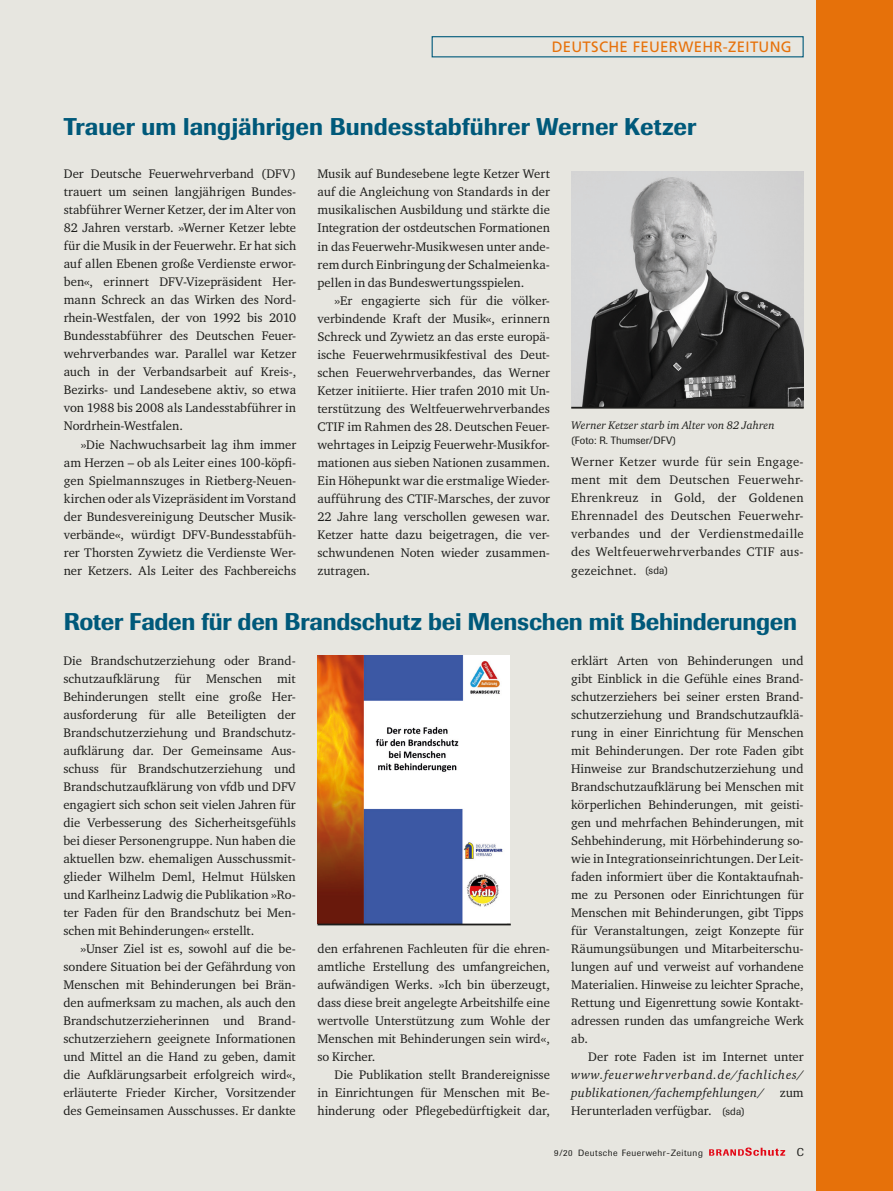
<style>
.page{position:relative;width:893px;height:1191px;background:#e7e6e0}
.page>*{position:absolute;margin:0;border:0;box-sizing:border-box;transform-origin:0 0}
.t1{font:500 24px "Supersonic BSK";letter-spacing:-.005em;color:#00597a}
.t2{font:15px "Frutiger LT";letter-spacing:.02em;color:#e6710a}
.t3{font:12.75px/18px "Charter ITC";color:#1d1d1b;text-align:justify}
.t4{font:italic 12.75px/18px "Charter ITC";letter-spacing:.025em;color:#1d1d1b;text-align:justify}
.t5{font:italic 11.25px "Charter ITC";letter-spacing:.005em;color:#1d1d1b}
.t6{font:11.25px "Supersonic BSK";color:#1d1d1b}
.t7{font:10.5px "Supersonic BSK";color:#1d1d1b}
.t8{font:9px "Supersonic BSK";letter-spacing:.055em;color:#1d1d1b}
.s1{font-family:"Supersonic BSK";font-size:10.5px}
.s2{font-style:normal}
.s3{font-family:"Supersonic BSK";font-style:normal;font-size:10.5px}
</style>
<div class="page">
<div style="left:432px;top:36px;width:372px;height:21px;border:1px solid #00597a"></div>
<svg style="left:709px;top:1147px;width:76px;height:8px"></svg>
<div style="left:816px;top:0;width:77px;height:1191px;background:#e6710a"></div>
<img style="left:317px;top:655px;width:190px;height:268px">
<hr style="left:317px;top:923px;width:194px;height:2px;background:#1d1d1b">
<img style="left:571px;top:171px;width:233px;height:236px">
<hr style="left:571px;top:407px;width:233px;height:1px;background:#1d1d1b">
<p class="t2" style="left:552px;top:38px;width:242px">DEUTSCHE FEUERWEHR-ZEITUNG</p>
<h1 class="t1" style="left:64px;top:112px;width:634px">Trauer um langjährigen Bundesstabführer Werner Ketzer</h1>
<p class="t3" style="left:64px;top:165px;width:234px">Der Deutsche Feuerwehrverband (DFV) trauert um seinen langjährigen Bundes&shy;stabführer Werner Ketzer, der im Alter von 82 Jahren verstarb. »Werner Ketzer lebte für die Musik in der Feuerwehr. Er hat sich auf allen Ebenen große Verdienste erwor&shy;ben«, erinnert DFV-Vizepräsident Her&shy;mann Schreck an das Wirken des Nord&shy;rhein-Westfalen, der von 1992 bis 2010<br>Bundesstabführer des Deutschen Feuer&shy;wehrverbandes war. Parallel war Ketzer auch in der Verbandsarbeit auf Kreis-, Bezirks- und Landesebene aktiv, so etwa von 1988 bis 2008 als Landesstabführer in Nordrhein-Westfalen.</p>
<p class="t3" style="left:64px;top:435px;width:234px;text-indent:17px">»Die Nachwuchsarbeit lag ihm immer am Herzen – ob als Leiter eines 100-köpfi&shy;gen Spielmannszuges in Rietberg-Neuen&shy;kirchen oder als Vizepräsident im Vorstand der Bundesvereinigung Deutscher Musik&shy;verbände«, würdigt DFV-Bundesstabfüh&shy;rer Thorsten Zywietz die Verdienste Wer&shy;ner Ketzers. Als Leiter des Fachbereichs</p>
<p class="t3" style="left:317px;top:165px;width:234px">Musik auf Bundesebene legte Ketzer Wert auf die Angleichung von Standards in der musikalischen Ausbildung und stärkte die Integration der ostdeutschen Formationen in das Feuerwehr-Musikwesen unter ande&shy;rem durch Einbringung der Schalmeienka&shy;pellen in das Bundeswertungsspielen.</p>
<p class="t3" style="left:317px;top:291px;width:234px;text-indent:17px">»Er engagierte sich für die völker&shy;verbindende Kraft der Musik«, erinnern Schreck und Zywietz an das erste europä&shy;ische Feuerwehrmusikfestival des Deut&shy;schen Feuerwehrverbandes, das Werner Ketzer initiierte. Hier trafen 2010 mit Un&shy;terstützung des Weltfeuerwehrverbandes CTIF im Rahmen des 28. Deutschen Feuer&shy;wehrtages in Leipzig Feuerwehr-Musikfor&shy;mationen aus sieben Nationen zusammen.<br>Ein Höhepunkt war die erstmalige Wieder&shy;aufführung des CTIF-Marsches, der zuvor 22 Jahre lang verschollen gewesen war.<br>Ketzer hatte dazu beigetragen, die ver&shy;schwundenen Noten wieder zusammen&shy;zutragen.</p>
<h1 class="t1" style="left:64px;top:606px;width:735px">Roter Faden für den Brandschutz bei Menschen mit Behinderungen</h1>
<p class="t3" style="left:63px;top:651px;width:234px">Die Brandschutzerziehung oder Brand&shy;schutzaufklärung für Menschen mit Behinderungen stellt eine große Her&shy;ausforderung für alle Beteiligten der Brandschutzerziehung und Brandschutz&shy;aufklärung dar. Der Gemeinsame Aus&shy;schuss für Brandschutzerziehung und Brandschutzaufklärung von vfdb und DFV engagiert sich schon seit vielen Jahren für die Verbesserung des Sicherheitsgefühls bei dieser Personengruppe. Nun haben die aktuellen bzw. ehemaligen Ausschussmit&shy;glieder Wilhelm Deml, Helmut Hülsken und Karlheinz Ladwig die Publikation »Ro&shy;ter Faden für den Brandschutz bei Men&shy;schen mit Behinderungen« erstellt.</p>
<p class="t3" style="left:63px;top:939px;width:234px;text-indent:17px">»Unser Ziel ist es, sowohl auf die be&shy;sondere Situation bei der Gefährdung von Menschen mit Behinderungen bei Brän&shy;den aufmerksam zu machen, als auch den Brandschutzerzieherinnen und Brand&shy;schutzerziehern geeignete Informationen und Mittel an die Hand zu geben, damit die Aufklärungsarbeit erfolgreich wird«, erläuterte Frieder Kircher, Vorsitzender des Gemeinsamen Ausschusses. Er dankte</p>
<p class="t3" style="left:317px;top:939px;width:234px">den erfahrenen Fachleuten für die ehren&shy;amtliche Erstellung des umfangreichen, aufwändigen Werks. »Ich bin überzeugt, dass diese breit angelegte Arbeitshilfe eine wertvolle Unterstützung zum Wohle der Menschen mit Behinderungen sein wird«, so Kircher.</p>
<p class="t5" style="left:571px;top:418px;width:205px">Werner Ketzer starb im Alter von 82 Jahren</p>
<p class="t7" style="left:571px;top:434px;width:106px">(Foto: R. Thumser/DFV)</p>
<p class="t3" style="left:571px;top:453px;width:234px">Werner Ketzer wurde für sein Engage&shy;ment mit dem Deutschen Feuerwehr-Ehrenkreuz in Gold, der Goldenen Ehrennadel des Deutschen Feuerwehr&shy;verbandes und der Verdienstmedaille des Weltfeuerwehrverbandes CTIF aus&shy;gezeichnet. <span class="s1">(sda)</span></p>
<p class="t3" style="left:571px;top:651px;width:234px">erklärt Arten von Behinderungen und gibt Einblick in die Gefühle eines Brand&shy;schutzerziehers bei seiner ersten Brand&shy;schutzerziehung und Brandschutzaufklä&shy;rung in einer Einrichtung für Menschen mit Behinderungen. Der rote Faden gibt Hinweise zur Brandschutzerziehung und Brandschutzaufklärung bei Menschen mit körperlichen Behinderungen, mit geisti&shy;gen und mehrfachen Behinderungen, mit Sehbehinderung, mit Hörbehinderung so&shy;wie in Integrationseinrichtungen. Der Leit&shy;faden informiert über die Kontaktaufnah&shy;me zu Personen oder Einrichtungen für Menschen mit Behinderungen, gibt Tipps für Veranstaltungen, zeigt Konzepte für Räumungsübungen und Mitarbeiterschu&shy;lungen auf und verweist auf vorhandene Materialien. Hinweise zu leichter Sprache, Rettung und Eigenrettung sowie Kontakt&shy;adressen runden das umfangreiche Werk ab.</p>
<p class="t3" style="left:588px;top:1047px;width:217px">Der rote Faden ist im Internet unter</p>
<p class="t4" style="left:571px;top:1065px;width:234px">www.feuerwehrverband.de/fachliches/ publikationen/fachempfehlungen/ <span class="s2">zum Herunterladen verfügbar.</span> <span class="s3">(sda)</span></p>
<p class="t3" style="left:317px;top:1065px;width:234px;text-indent:17px">Die Publikation stellt Brandereignisse in Einrichtungen für Menschen mit Be&shy;hinderung oder Pflegebedürftigkeit dar,</p>
<p class="t8" style="left:554px;top:1147px;width:150px">9/20 Deutsche Feuerwehr-Zeitung</p>
<p class="t6" style="left:797px;top:1145px;width:9px">C</p>
</div>
